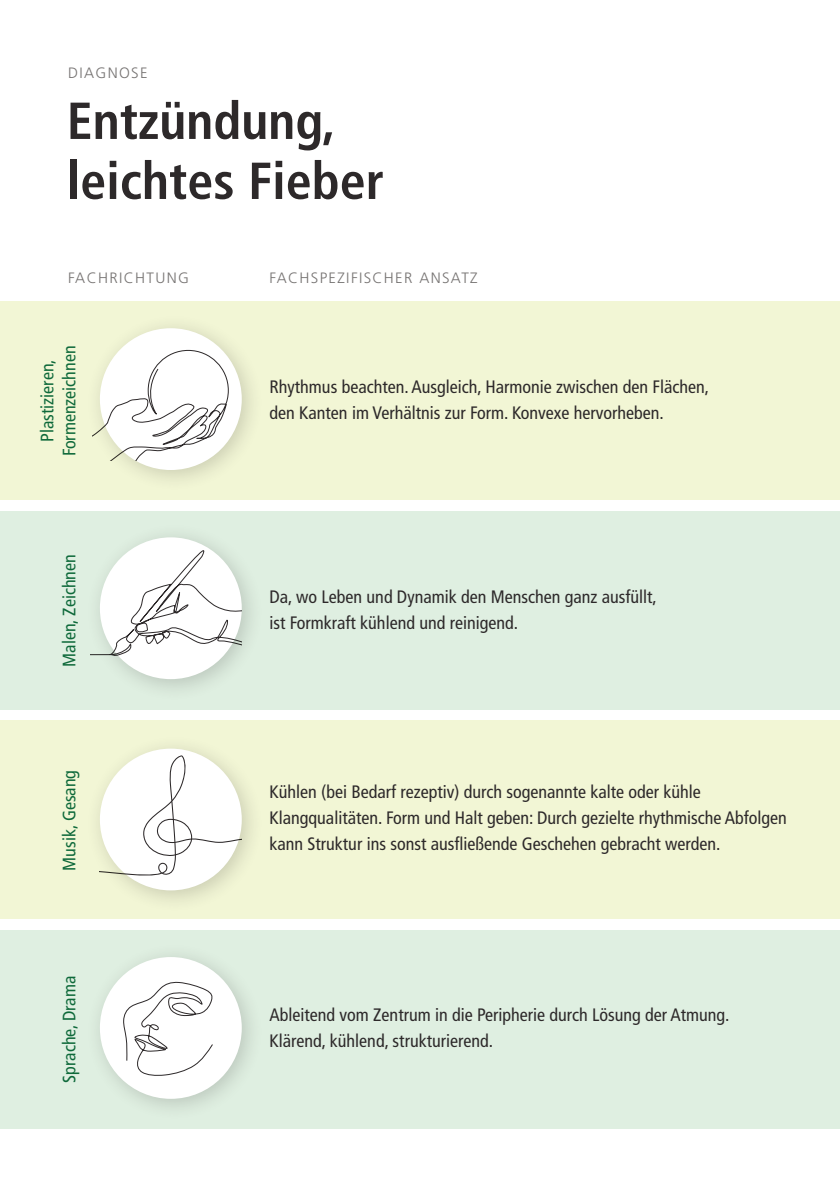
<style>
.page{position:relative;width:840px;height:1191px;background:#fff}
.page>*{position:absolute;margin:0;border:0;box-sizing:border-box;transform-origin:0 0}
.t1{font:700 condensed 52px/60px "Frutiger LT";color:#2d292a}
.t2{font:condensed 18px/26px "Frutiger LT";color:#2d292a}
.t3{font:condensed 18px/22px "Frutiger LT";color:#0e693a;text-align:center}
.t4{font:300 15px "Frutiger";letter-spacing:.09em;color:#767372}
</style>
<div class="page">
<div style="left:0;top:301px;width:839px;height:198px;background:#f2f6d5"></div>
<div style="left:0;top:511px;width:839px;height:198px;background:#dfefe1"></div>
<div style="left:0;top:720px;width:839px;height:199px;background:#f2f6d5"></div>
<div style="left:0;top:930px;width:839px;height:198px;background:#dfefe1"></div>
<div style="left:85px;top:314px;width:179px;height:178px;background:#231f20;opacity:.2"></div>
<div style="left:100px;top:328px;width:142px;height:142px;background:#fff;border-radius:50%"></div>
<div style="left:85px;top:523px;width:179px;height:178px;background:#231f20;opacity:.2"></div>
<div style="left:100px;top:537px;width:142px;height:142px;background:#fff;border-radius:50%"></div>
<div style="left:85px;top:734px;width:179px;height:179px;background:#231f20;opacity:.2"></div>
<div style="left:100px;top:748px;width:142px;height:142px;background:#fff;border-radius:50%"></div>
<div style="left:85px;top:942px;width:179px;height:179px;background:#231f20;opacity:.2"></div>
<div style="left:100px;top:957px;width:142px;height:141px;background:#fff;border-radius:50%"></div>
<svg style="left:92px;top:350px;width:137px;height:111px"></svg>
<svg style="left:100px;top:755px;width:142px;height:120px"></svg>
<svg style="left:123px;top:982px;width:90px;height:93px"></svg>
<svg style="left:91px;top:550px;width:151px;height:108px"></svg>
<p class="t4" style="left:68px;top:65px;width:81px">DIAGNOSE</p>
<h1 class="t1" style="left:67px;top:91px;width:318px">Entzündung, leichtes Fieber</h1>
<p class="t4" style="left:68px;top:270px;width:122px">FACHRICHTUNG</p>
<p class="t4" style="left:269px;top:270px;width:209px">FACHSPEZIFISCHER ANSATZ</p>
<p class="t3" style="left:36px;top:456px;width:112px;rotate:-90deg">Plastizieren,<br>Formenzeichnen</p>
<p class="t3" style="left:58px;top:666px;width:114px;rotate:-90deg">Malen, Zeichnen</p>
<p class="t3" style="left:58px;top:870px;width:102px;rotate:-90deg">Musik, Gesang</p>
<p class="t3" style="left:58px;top:1082px;width:108px;rotate:-90deg">Sprache, Drama</p>
<p class="t2" style="left:269px;top:374px;width:441px">Rhythmus beachten. Ausgleich, Harmonie zwischen den Flächen, den Kanten im Verhältnis zur Form. Konvexe hervorheben.</p>
<p class="t2" style="left:269px;top:583px;width:388px">Da, wo Leben und Dynamik den Menschen ganz ausfüllt, ist Formkraft kühlend und reinigend.</p>
<p class="t2" style="left:269px;top:779px;width:518px">Kühlen (bei Bedarf rezeptiv) durch sogenannte kalte oder kühle<br>Klangqualitäten. Form und Halt geben: Durch gezielte rhythmische Abfolgen kann Struktur ins sonst ausfließende Geschehen gebracht werden.</p>
<p class="t2" style="left:269px;top:1001px;width:461px">Ableitend vom Zentrum in die Peripherie durch Lösung der Atmung.<br>Klärend, kühlend, strukturierend.</p>
</div>
